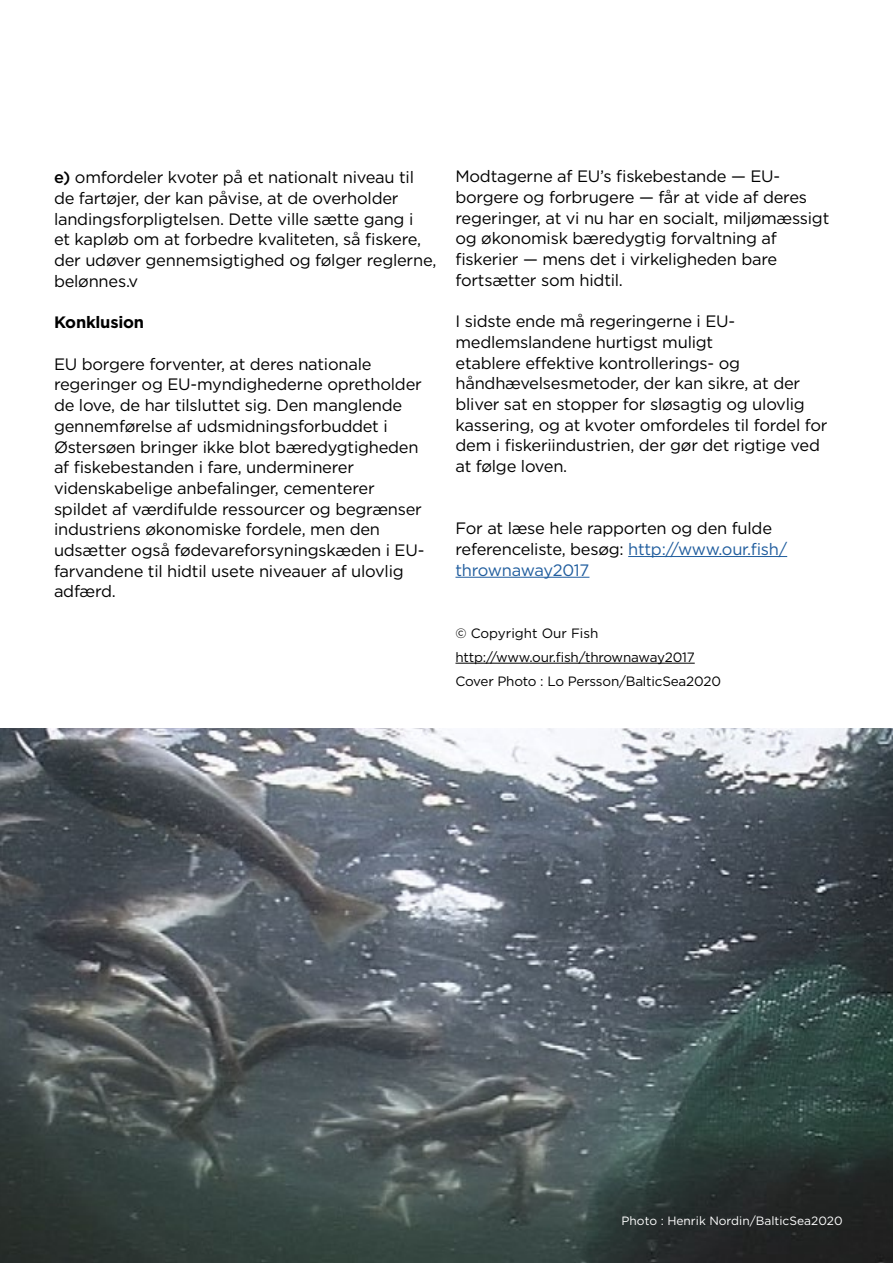
<style>
.page{position:relative;width:893px;height:1263px;background:#fff}
.page>*{position:absolute;margin:0;border:0;box-sizing:border-box;transform-origin:0 0}
.t1{font:16.5px/20.7px "Gotham";letter-spacing:-.015em;color:#000}
.t2{font:700 16.5px "Gotham";letter-spacing:-.015em;color:#000}
.t3{font:13.5px/24px "Gotham";letter-spacing:-.015em;color:#000}
.t4{font:12px "Gotham";color:#fff}
.s1{font-weight:500}
.s2{color:#205d9e}
</style>
<div class="page">
<hr style="left:628px;top:556px;width:159px;height:1px;background:#205d9e">
<hr style="left:455px;top:577px;width:134px;height:1px;background:#205d9e">
<img style="left:0;top:728px;width:893px;height:535px">
<hr style="left:455px;top:663px;width:240px;height:1px;background:#000">
<p class="t1" style="left:54px;top:167px;width:384px"><span class="s1">e)</span> omfordeler kvoter på et nationalt niveau til de fartøjer, der kan påvise, at de overholder landingsforpligtelsen. Dette ville sætte gang i<br>et kapløb om at forbedre kvaliteten, så fiskere, der udøver gennemsigtighed og følger reglerne, belønnes.v</p>
<p class="t2" style="left:54px;top:311px;width:92px">Konklusion</p>
<p class="t1" style="left:54px;top:353px;width:372px">EU borgere forventer, at deres nationale regeringer og EU-myndighederne opretholder de love, de har tilsluttet sig. Den manglende gennemførelse af udsmidningsforbuddet i Østersøen bringer ikke blot bæredygtigheden af fiskebestanden i fare, underminerer videnskabelige anbefalinger, cementerer spildet af værdifulde ressourcer og begrænser industriens økonomiske fordele, men den udsætter også fødevareforsyningskæden i EU&shy;farvandene til hidtil usete niveauer af ulovlig adfærd.</p>
<p class="t1" style="left:455px;top:166px;width:375px">Modtagerne af EU’s fiskebestande — EU&shy;borgere og forbrugere — får at vide af deres regeringer, at vi nu har en socialt, miljømæssigt og økonomisk bæredygtig forvaltning af fiskerier — mens det i virkeligheden bare fortsætter som hidtil.</p>
<p class="t1" style="left:455px;top:311px;width:374px">I sidste ende må regeringerne i EU&shy;medlemslandene hurtigst muligt<br>etablere effektive kontrollerings- og håndhævelsesmetoder, der kan sikre, at der bliver sat en stopper for sløsagtig og ulovlig kassering, og at kvoter omfordeles til fordel for dem i fiskeriindustrien, der gør det rigtige ved at følge loven.</p>
<p class="t1" style="left:455px;top:518px;width:333px">For at læse hele rapporten og den fulde referenceliste, besøg: <span class="s2">http://www.our.fish/ thrownaway2017</span></p>
<p class="t3" style="left:455px;top:621px;width:267px">© Copyright Our Fish http://www.our.fish/thrownaway2017<br>Cover Photo : Lo Persson/BalticSea2020</p>
<p class="t4" style="left:621px;top:1213px;width:223px">Photo : Henrik Nordin/BalticSea2020</p>
</div>
